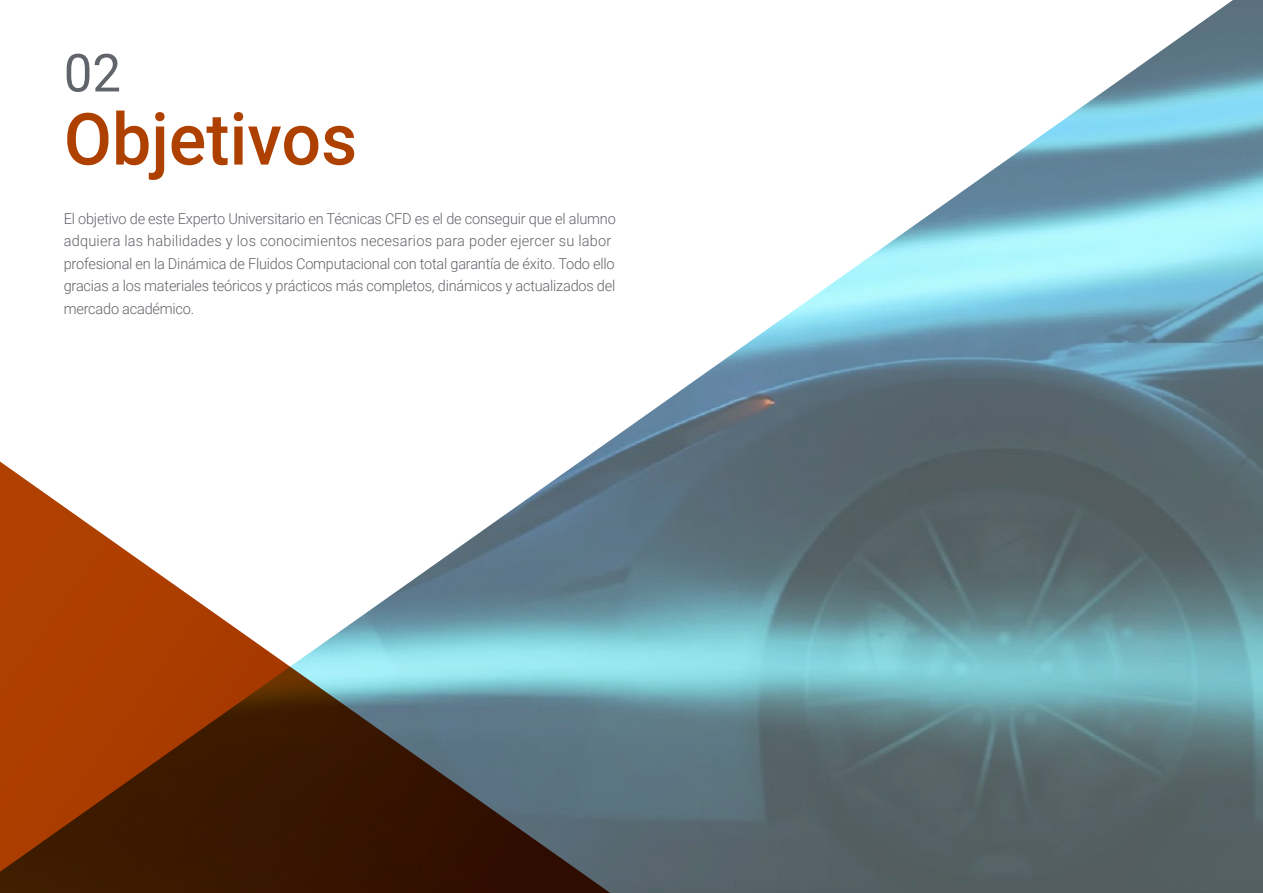
<style>
.page{position:relative;width:1263px;height:893px;background:#fff}
.page>*{position:absolute;margin:0;border:0;box-sizing:border-box;transform-origin:0 0}
.t1{font:500 72px "Roboto";color:#ae4000}
.t2{font:52.5px "Roboto";color:#61646a}
.t3{font:300 15px/22.5px "Roboto";letter-spacing:-.015em;color:#61646a}
</style>
<div class="page">
<img style="left:602px;top:0;width:661px;height:893px">
<svg style="left:0;top:446px;width:640px;height:447px"></svg>
<h2 class="t2" style="left:64px;top:36px;width:59px">02</h2>
<h1 class="t1" style="left:64px;top:89px;width:295px">Objetivos</h1>
<p class="t3" style="left:64px;top:207px;width:554px">El objetivo de este Experto Universitario en Técnicas CFD es el de conseguir que el alumno adquiera las habilidades y los conocimientos necesarios para poder ejercer su labor profesional en la Dinámica de Fluidos Computacional con total garantía de éxito. Todo ello gracias a los materiales teóricos y prácticos más completos, dinámicos y actualizados del mercado académico.</p>
</div>
